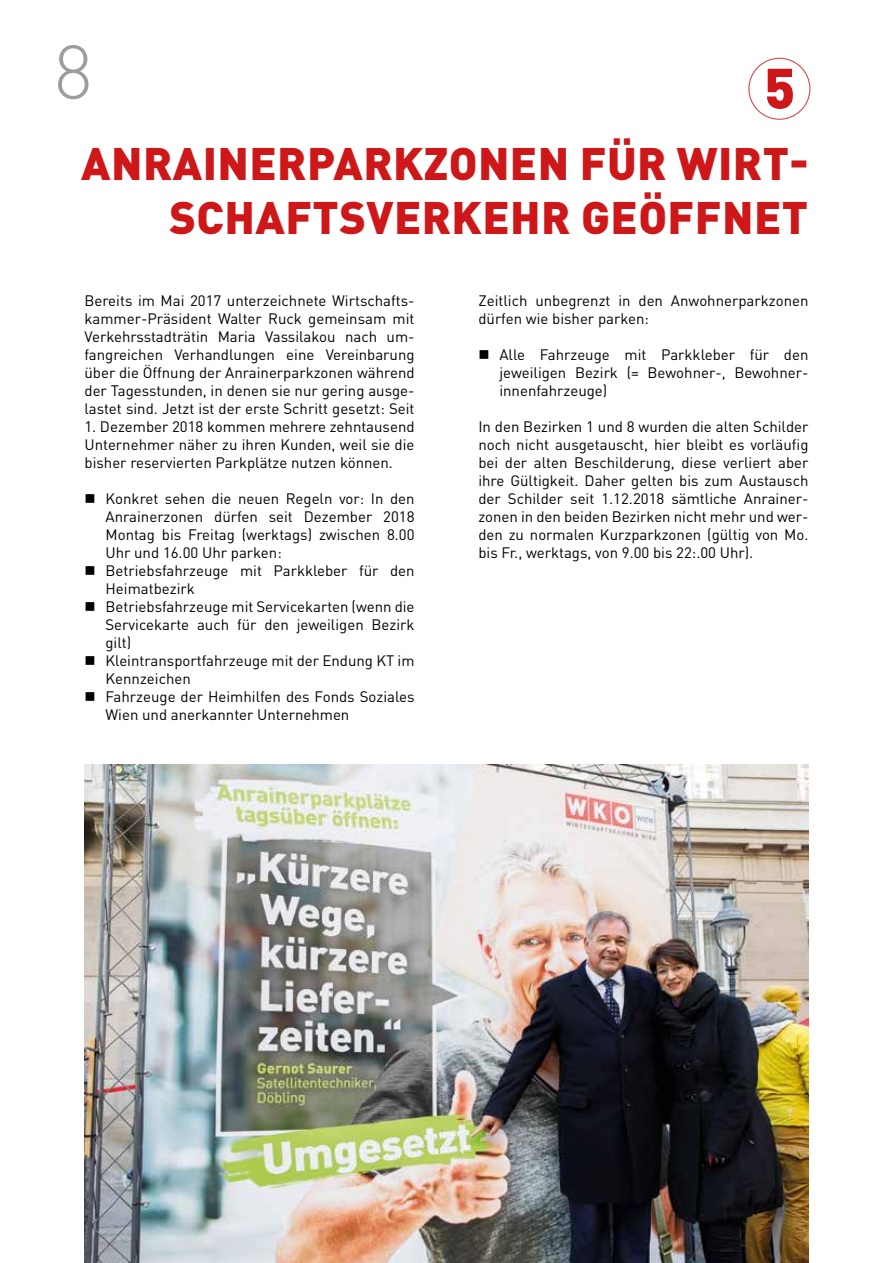
<style>
.page{position:relative;width:893px;height:1263px;background:#fff}
.page>*{position:absolute;margin:0;border:0;box-sizing:border-box;transform-origin:0 0}
.t1{font:300 75px "DIN";color:#9d9d9c}
.t2{font:900 55.95px "DIN Pro";color:#cd1719}
.t3{font:900 45px/54px "DIN Pro";letter-spacing:.01em;color:#cd1719;text-align:right}
.t4{font:15px/18px "DIN Pro";color:#000;text-align:justify}
</style>
<div class="page">
<img style="left:84px;top:765px;width:724px;height:498px">
<div style="left:748px;top:58px;width:62px;height:62px;border:1px solid #cd1719;border-radius:50%"></div>
<h1 class="t1" style="left:54px;top:26px;width:40px">8</h1>
<h2 class="t2" style="left:764px;top:50px;width:33px">5</h2>
<h3 class="t3" style="left:81px;top:135px;width:729px">ANRAINERPARKZONEN FÜR WIRT-<br>SCHAFTSVERKEHR GEÖFFNET</h3>
<p class="t4" style="left:84px;top:291px;width:332px">Bereits im Mai 2017 unterzeichnete Wirtschafts&shy;kammer-Präsident Walter Ruck gemeinsam mit Verkehrsstadträtin Maria Vassilakou nach um&shy;fangreichen Verhandlungen eine Vereinbarung über die Öffnung der Anrainerparkzonen während der Tagesstunden, in denen sie nur gering ausge&shy;lastet sind. Jetzt ist der erste Schritt gesetzt: Seit</p>
<p class="t4" style="left:84px;top:417px;width:332px">1. Dezember 2018 kommen mehrere zehntausend Unternehmer näher zu ihren Kunden, weil sie die bisher reservierten Parkplätze nutzen können.</p>
<p class="t4" style="left:105px;top:489px;width:311px;text-indent:-21px">■ Konkret sehen die neuen Regeln vor: In den Anrainerzonen dürfen seit Dezember 2018<br>Montag bis Freitag (werktags) zwischen 8.00<br>Uhr und 16.00 Uhr parken:</p>
<p class="t4" style="left:105px;top:561px;width:311px;text-indent:-21px">■ Betriebsfahrzeuge mit Parkkleber für den<br>Heimatbezirk</p>
<p class="t4" style="left:105px;top:597px;width:311px;text-indent:-21px">■ Betriebsfahrzeuge mit Servicekarten (wenn die Servicekarte auch für den jeweiligen Bezirk gilt)</p>
<p class="t4" style="left:105px;top:651px;width:311px;text-indent:-21px">■ Kleintransportfahrzeuge mit der Endung KT im<br>Kennzeichen</p>
<p class="t4" style="left:105px;top:687px;width:311px;text-indent:-21px">■ Fahrzeuge der Heimhilfen des Fonds Soziales<br>Wien und anerkannter Unternehmen</p>
<p class="t4" style="left:478px;top:291px;width:332px">Zeitlich unbegrenzt in den Anwohnerparkzonen dürfen wie bisher parken:</p>
<p class="t4" style="left:499px;top:345px;width:311px;text-indent:-21px">■ Alle Fahrzeuge mit Parkkleber für den jeweiligen Bezirk (= Bewohner-, Bewohner&shy;innenfahrzeuge)</p>
<p class="t4" style="left:478px;top:417px;width:332px">In den Bezirken 1 und 8 wurden die alten Schilder noch nicht ausgetauscht, hier bleibt es vorläufig bei der alten Beschilderung, diese verliert aber ihre Gültigkeit. Daher gelten bis zum Austausch der Schilder seit 1.12.2018 sämtliche Anrainer&shy;zonen in den beiden Bezirken nicht mehr und wer&shy;den zu normalen Kurzparkzonen (gültig von Mo. bis Fr., werktags, von 9.00 bis 22:.00 Uhr).</p>
</div>
